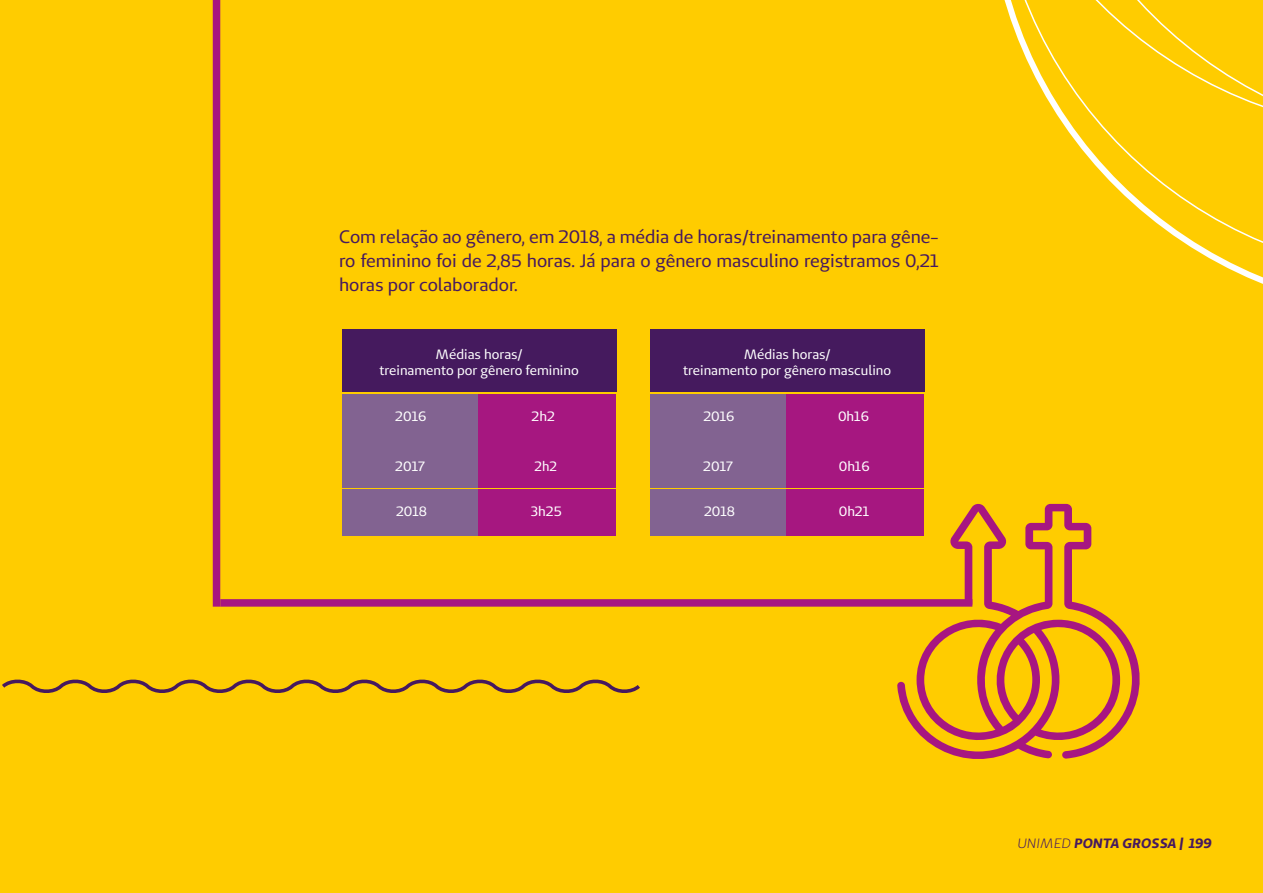
<style>
.page{position:relative;width:1263px;height:893px;background:#fc0}
.page>*{position:absolute;margin:0;border:0;box-sizing:border-box;transform-origin:0 0}
.t1{font:18px/24px "Unimed Sans";color:#46195f;text-align:justify}
.t2{font:13.5px/16.2px "Unimed Sans";color:#fff;text-align:center}
.t3{font:italic 700 13.5px "Unimed Sans";letter-spacing:.01em;color:#46195f}
.t4{font:13.5px "Unimed Sans";color:#fff;scale:.96 1}
.s1{font-weight:400}
</style>
<div class="page">
<svg style="left:2px;top:679px;width:638px;height:14px"></svg>
<svg style="left:1004px;top:0;width:259px;height:284px"></svg>
<svg style="left:897px;top:503px;width:243px;height:256px"></svg>
<div style="left:220px;top:599px;width:752px;height:8px;background:#a71681"></div>
<div style="left:213px;top:0;width:7px;height:607px;background:#a71681"></div>
<div style="left:342px;top:329px;width:274px;height:63px;background:#451a5e"></div>
<div style="left:342px;top:489px;width:138px;height:46px;background:#826391"></div>
<div style="left:478px;top:489px;width:138px;height:46px;background:#a61780"></div>
<div style="left:342px;top:442px;width:138px;height:46px;background:#826391"></div>
<div style="left:478px;top:442px;width:138px;height:46px;background:#a61780"></div>
<div style="left:342px;top:394px;width:138px;height:46px;background:#826391"></div>
<div style="left:478px;top:394px;width:138px;height:46px;background:#a61780"></div>
<div style="left:650px;top:329px;width:274px;height:63px;background:#451a5e"></div>
<div style="left:650px;top:489px;width:138px;height:46px;background:#826391"></div>
<div style="left:786px;top:489px;width:138px;height:46px;background:#a61780"></div>
<div style="left:650px;top:442px;width:138px;height:46px;background:#826391"></div>
<div style="left:786px;top:442px;width:138px;height:46px;background:#a61780"></div>
<div style="left:650px;top:394px;width:138px;height:46px;background:#826391"></div>
<div style="left:786px;top:394px;width:138px;height:46px;background:#a61780"></div>
<p class="t1" style="left:339px;top:225px;width:601px">Com relação ao gênero, em 2018, a média de horas/treinamento para gêne&shy;ro feminino foi de 2,85 horas. Já para o gênero masculino registramos 0,21 horas por colaborador.</p>
<p class="t2" style="left:379px;top:346px;width:201px">Médias horas/<br>treinamento por gênero feminino</p>
<p class="t2" style="left:395px;top:408px;width:33px">2016</p>
<p class="t2" style="left:532px;top:408px;width:25px">2h2</p>
<p class="t4" style="left:534px;top:458px;width:25px">2h2</p>
<p class="t2" style="left:531px;top:503px;width:33px">3h25</p>
<p class="t2" style="left:395px;top:458px;width:31px">2017</p>
<p class="t2" style="left:396px;top:503px;width:33px">2018</p>
<p class="t2" style="left:683px;top:346px;width:210px">Médias horas/<br>treinamento por gênero masculino</p>
<p class="t2" style="left:703px;top:408px;width:33px">2016</p>
<p class="t2" style="left:838px;top:408px;width:32px">0h16</p>
<p class="t2" style="left:839px;top:458px;width:32px">0h16</p>
<p class="t2" style="left:839px;top:503px;width:32px">0h21</p>
<p class="t2" style="left:703px;top:458px;width:31px">2017</p>
<p class="t2" style="left:704px;top:503px;width:33px">2018</p>
<p class="t3" style="left:1017px;top:834px;width:196px"><span class="s1">UNIMED</span> PONTA GROSSA | 199</p>
</div>
